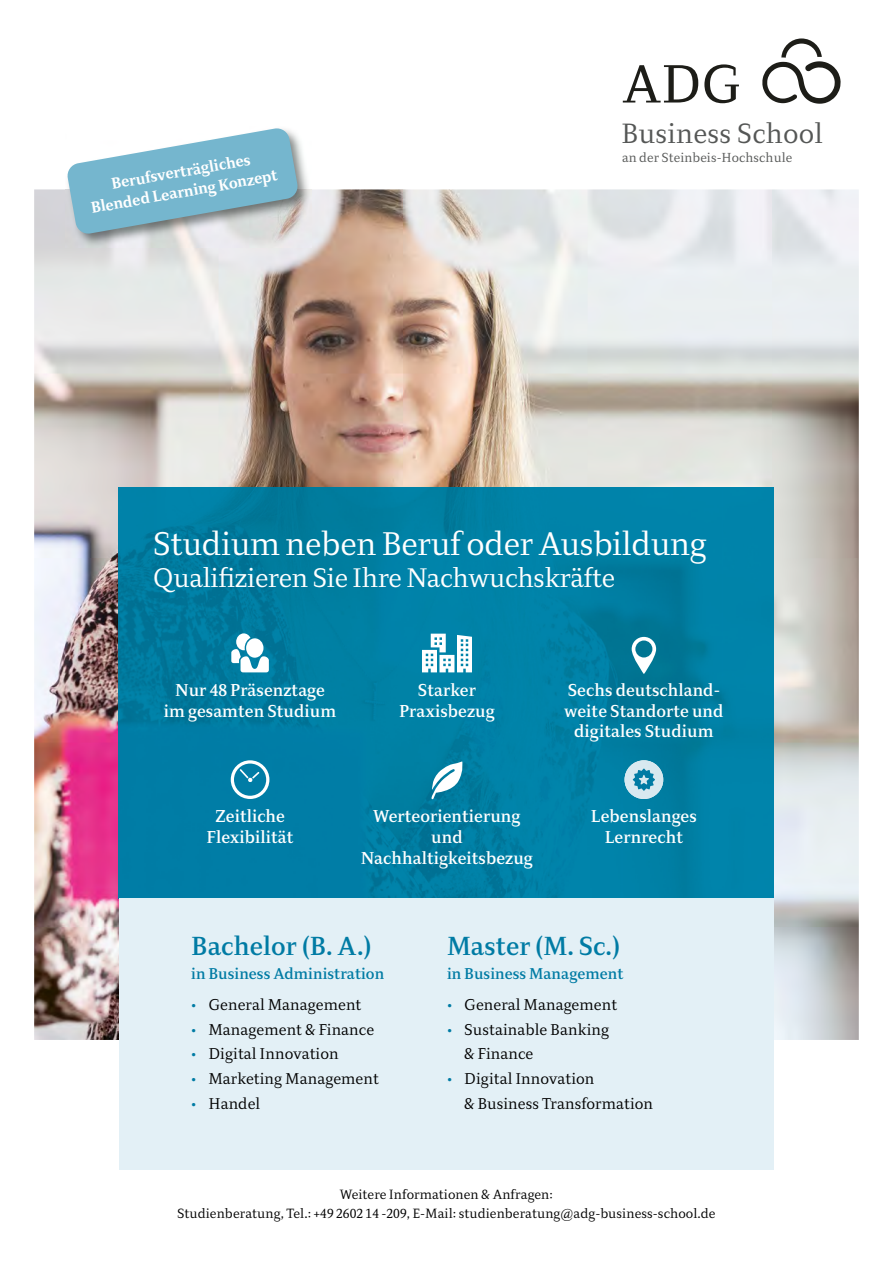
<style>
.page{position:relative;width:893px;height:1263px;background:#fff}
.page>*{position:absolute;margin:0;border:0;box-sizing:border-box;transform-origin:0 0}
.t1{font:54px "Diogenes";color:#1d1d18}
.t2{font:300 33px "Diogenes";letter-spacing:-.015em;color:#fff}
.t3{font:300 28.05px "Diogenes";letter-spacing:.005em;color:#555756}
.t4{font:300 27px "Diogenes";letter-spacing:-.015em;color:#fff}
.t5{font:500 26.25px "Diogenes";color:#007ba4}
.t6{font:500 17.4px/20.9px "Diogenes";color:#fff;text-align:center}
.t7{font:300 15.75px/24.8px "Diogenes";color:#000}
.t8{font:500 15.75px "Diogenes";color:#007ba4}
.t9{font:700 15.75px/20.2px "Diogenes";color:#fff;text-align:center}
.t10{font:300 13.5px/19.5px "Diogenes";color:#000;text-align:center}
.t11{font:300 13.2px "Diogenes";letter-spacing:.005em;color:#555756}
.s1{font-weight:900;color:#007ba4}
</style>
<div class="page">
<svg style="left:762px;top:38px;width:79px;height:66px"></svg>
<img style="left:34px;top:189px;width:825px;height:851px">
<img style="left:119px;top:488px;width:655px;height:410px">
<div style="left:119px;top:898px;width:655px;height:272px;background:#e3f0f6"></div>
<svg style="left:231px;top:633px;width:38px;height:39px"></svg>
<svg style="left:422px;top:634px;width:50px;height:38px"></svg>
<svg style="left:632px;top:637px;width:24px;height:37px"></svg>
<svg style="left:431px;top:761px;width:33px;height:38px"></svg>
<svg style="left:231px;top:760px;width:38px;height:39px"></svg>
<img style="left:625px;top:760px;width:38px;height:39px;border-radius:19px">
<svg style="left:633px;top:768px;width:22px;height:23px"></svg>
<img style="left:65px;top:141px;width:247px;height:107px">
<svg style="left:67px;top:128px;width:232px;height:107px"></svg>
<p class="t9" style="left:86px;top:179px;width:191px;rotate:-10deg">Berufsverträgliches<br>Blended Learning Konzept</p>
<h1 class="t1" style="left:622px;top:54px;width:121px">ADG</h1>
<h3 class="t3" style="left:621px;top:118px;width:203px">Business School</h3>
<p class="t11" style="left:622px;top:151px;width:172px">an der Steinbeis-Hochschule</p>
<h2 class="t2" style="left:153px;top:525px;width:556px">Studium neben Beruf oder Ausbildung</h2>
<h3 class="t4" style="left:153px;top:563px;width:464px">Qualifizieren Sie Ihre Nachwuchskräfte</h3>
<p class="t6" style="left:164px;top:680px;width:174px">Nur 48 Präsenztage im gesamten Studium</p>
<p class="t6" style="left:399px;top:680px;width:97px">Starker<br>Praxisbezug</p>
<p class="t6" style="left:564px;top:680px;width:161px">Sechs deutschland&shy;weite Standorte und digitales Studium</p>
<p class="t6" style="left:207px;top:807px;width:88px">Zeitliche<br>Flexibilität</p>
<p class="t6" style="left:591px;top:807px;width:107px">Lebenslanges<br>Lernrecht</p>
<p class="t6" style="left:361px;top:807px;width:174px">Werteorientierung und<br>Nachhaltigkeitsbezug</p>
<h3 class="t5" style="left:191px;top:931px;width:182px">Bachelor (B. A.)</h3>
<p class="t8" style="left:191px;top:965px;width:195px">in Business Administration</p>
<p class="t7" style="left:191px;top:993px;width:172px"><span class="s1">•</span> General Management</p>
<p class="t7" style="left:191px;top:1017px;width:185px"><span class="s1">•</span> Management &amp; Finance</p>
<p class="t7" style="left:191px;top:1042px;width:149px"><span class="s1">•</span> Digital Innovation</p>
<p class="t7" style="left:191px;top:1067px;width:189px"><span class="s1">•</span> Marketing Management</p>
<p class="t7" style="left:191px;top:1092px;width:71px"><span class="s1">•</span> Handel</p>
<h3 class="t5" style="left:447px;top:931px;width:175px">Master (M. Sc.)</h3>
<p class="t8" style="left:447px;top:965px;width:178px">in Business Management</p>
<p class="t7" style="left:447px;top:993px;width:172px"><span class="s1">•</span> General Management</p>
<p class="t7" style="left:464px;top:1017px;width:147px;text-indent:-17px"><span class="s1">•</span> Sustainable Banking &amp; Finance</p>
<p class="t7" style="left:464px;top:1067px;width:191px;text-indent:-17px"><span class="s1">•</span> Digital Innovation<br>&amp; Business Transformation</p>
<p class="t10" style="left:177px;top:1185px;width:540px">Weitere Informationen &amp; Anfragen:<br>Studienberatung, Tel.: +49 2602 14 -209, E-Mail: studienberatung@adg-business-school.de</p>
</div>
